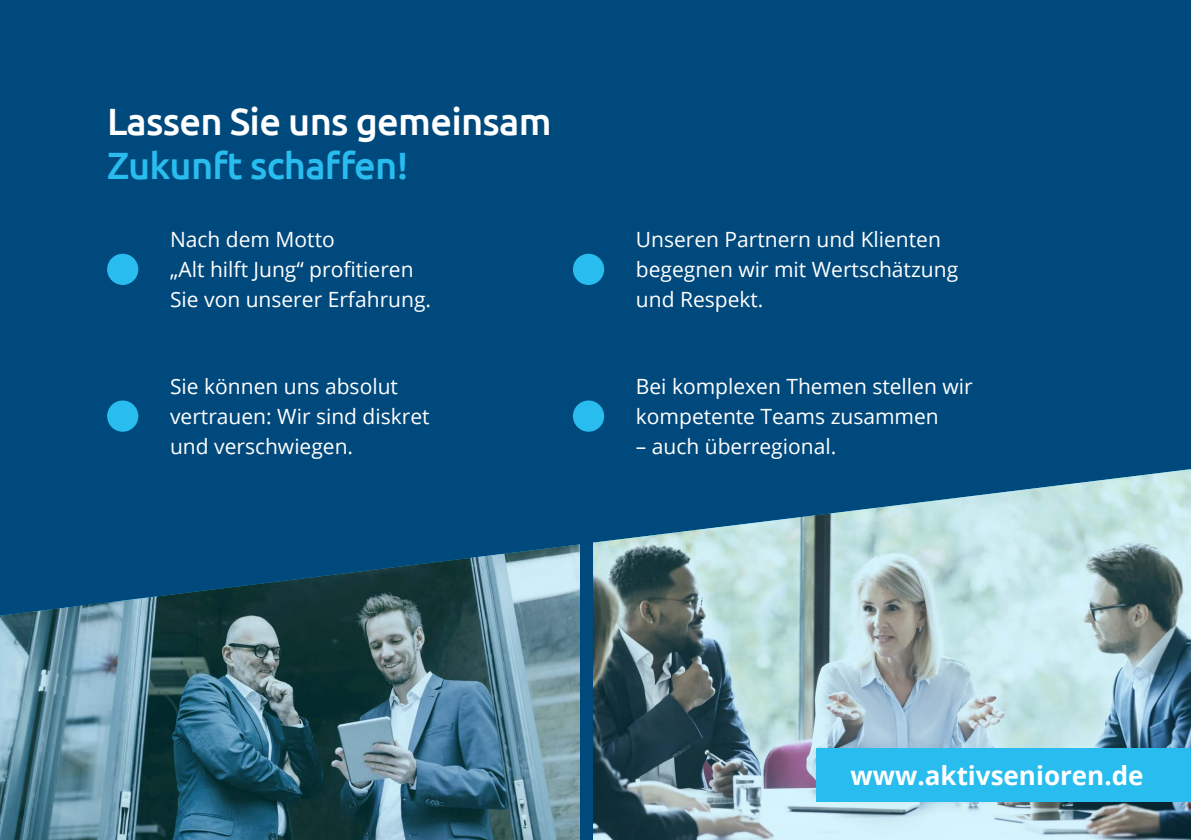
<style>
.page{position:relative;width:1191px;height:840px;background:#fff}
.page>*{position:absolute;margin:0;border:0;box-sizing:border-box;transform-origin:0 0}
.t1{font:500 38px "Ubuntu";letter-spacing:-.02em;color:#fff}
.t2{font:500 38px "Ubuntu";letter-spacing:-.02em;color:#29bdef}
.t3{font:700 26px "Open Sans";color:#fff}
.t4{font:21px/30px "Open Sans";color:#fff}
</style>
<div class="page">
<div style="left:0;top:0;width:1191px;height:839px;background:#00497d"></div>
<img style="left:0;top:544px;width:580px;height:295px">
<img style="left:593px;top:469px;width:598px;height:370px">
<div style="left:816px;top:747px;width:375px;height:54px;background:#29bdef"></div>
<div style="left:107px;top:253px;width:31px;height:32px;background:#29bdef;border-radius:50%"></div>
<div style="left:573px;top:253px;width:31px;height:32px;background:#29bdef;border-radius:50%"></div>
<div style="left:573px;top:400px;width:31px;height:31px;background:#29bdef;border-radius:50%"></div>
<div style="left:107px;top:400px;width:31px;height:31px;background:#29bdef;border-radius:50%"></div>
<h1 class="t1" style="left:107px;top:97px;width:446px">Lassen Sie uns gemeinsam</h1>
<h1 class="t2" style="left:107px;top:141px;width:303px">Zukunft schaffen!</h1>
<p class="t4" style="left:170px;top:224px;width:262px">Nach dem Motto<br>„Alt hilft Jung“ profitieren<br>Sie von unserer Erfahrung.</p>
<p class="t4" style="left:636px;top:224px;width:324px">Unseren Partnern und Klienten begegnen wir mit Wertschätzung und Respekt.</p>
<p class="t4" style="left:170px;top:371px;width:261px">Sie können uns absolut vertrauen: Wir sind diskret und verschwiegen.</p>
<p class="t4" style="left:636px;top:371px;width:338px">Bei komplexen Themen stellen wir kompetente Teams zusammen</p>
<p class="t4" style="left:636px;top:431px;width:202px">– auch überregional.</p>
<p class="t3" style="left:850px;top:756px;width:294px">www.aktivsenioren.de</p>
</div>
